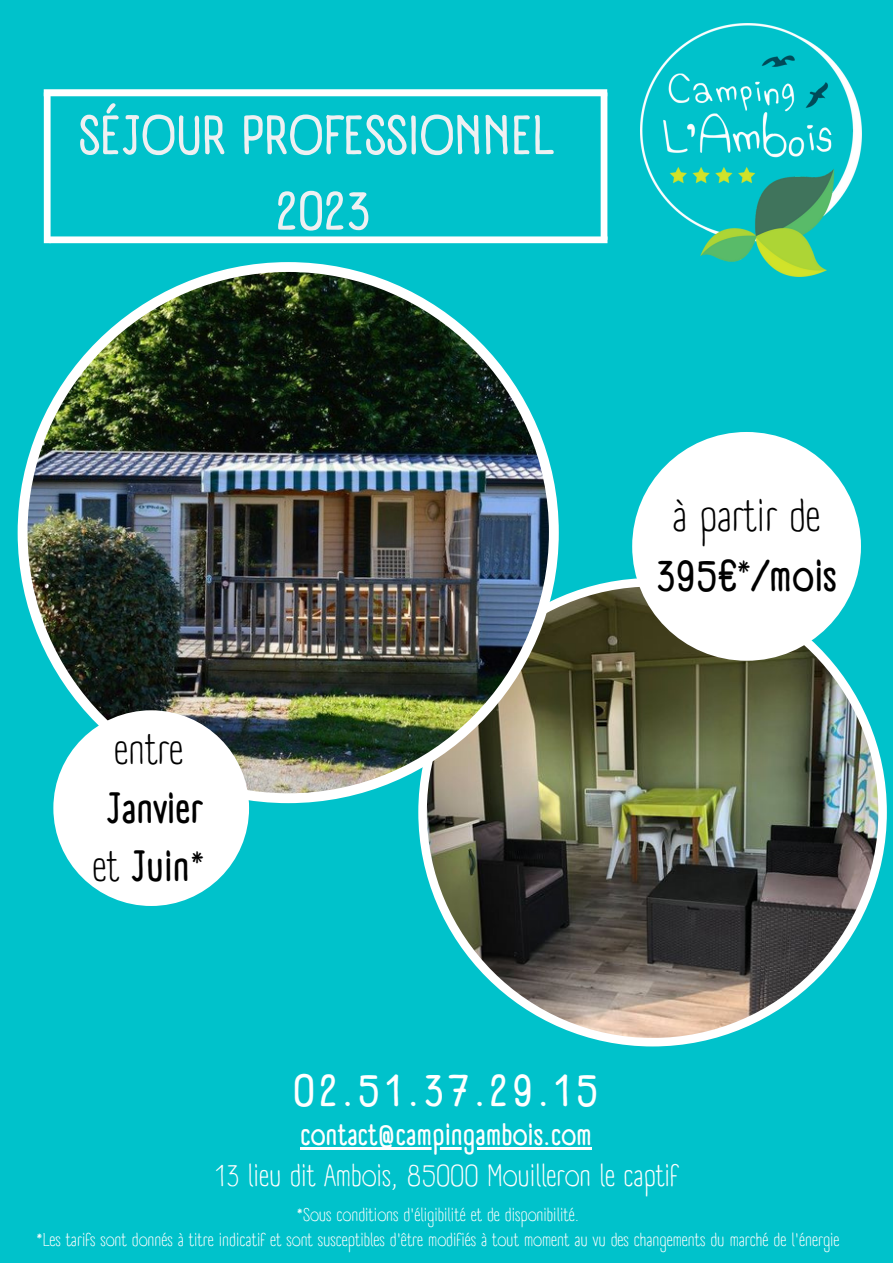
<style>
.page{position:relative;width:893px;height:1264px;background:#fff}
.page>*{position:absolute;margin:0;border:0;box-sizing:border-box;transform-origin:0 0}
.t1{font:700 54px/75.3px "A Day Without Sun Text";color:#eef0f2;text-align:center}
.t2{font:700 45px "A Day Without Sun Text";letter-spacing:.095em;color:#fff}
.t3{font:43.65px/60.8px "A Day Without Sun Text";color:#000;text-align:center}
.t4{font:700 42.45px/58.5px "A Day Without Sun Text";color:#000;text-align:center}
.t5{font:42.45px "A Day Without Sun Text";color:#000}
.t6{font:30px "A Day Without Sun Text";color:#fff}
.t7{font:700 30px "A Day Without Sun Text";color:#fff}
.t8{font:18px/24.8px "A Day Without Sun Text";color:#fff;text-align:center}
.s1{font-weight:400}
.s2{font-weight:700}
</style>
<div class="page">
<div style="left:0;top:0;width:892px;height:1262px;background:#00c2cb"></div>
<img style="left:418px;top:578px;width:468px;height:468px">
<img style="left:18px;top:262px;width:540px;height:541px">
<img style="left:640px;top:24px;width:221px;height:253px">
<div style="left:632px;top:432px;width:228px;height:228px;background:#fff;border-radius:50%"></div>
<div style="left:53px;top:710px;width:196px;height:196px;background:#fff;border-radius:50%"></div>
<hr style="left:300px;top:1147px;width:292px;height:2px;background:#fff">
<div style="left:44px;top:89px;width:563px;height:7px;background:#fff"></div>
<div style="left:50px;top:236px;width:557px;height:7px;background:#fff"></div>
<div style="left:44px;top:92px;width:7px;height:151px;background:#fff"></div>
<div style="left:600px;top:92px;width:7px;height:148px;background:#fff"></div>
<h1 class="t1" style="left:79px;top:98px;width:476px">SÉJOUR PROFESSIONNEL<br>2023</h1>
<h3 class="t5" style="left:114px;top:724px;width:71px">entre</h3>
<h3 class="t4" style="left:92px;top:779px;width:114px">Janvier <span class="s1">et</span> Juin<span class="s1">*</span></h3>
<h3 class="t3" style="left:656px;top:485px;width:182px">à partir de<br><span class="s2">395€</span>*<span class="s2">/mois</span></h3>
<h2 class="t2" style="left:293px;top:1063px;width:307px">02.51.37.29.15</h2>
<h3 class="t7" style="left:300px;top:1116px;width:293px">contact@campingambois.com</h3>
<h3 class="t6" style="left:214px;top:1157px;width:465px">13 lieu dit Ambois, 85000 Mouilleron le captif</h3>
<p class="t8" style="left:36px;top:1202px;width:804px">*Sous conditions d'éligibilité et de disponibilité.<br>*Les tarifs sont donnés à titre indicatif et sont susceptibles d'être modifiés à tout moment au vu des changements du marché de l'énergie</p>
</div>
